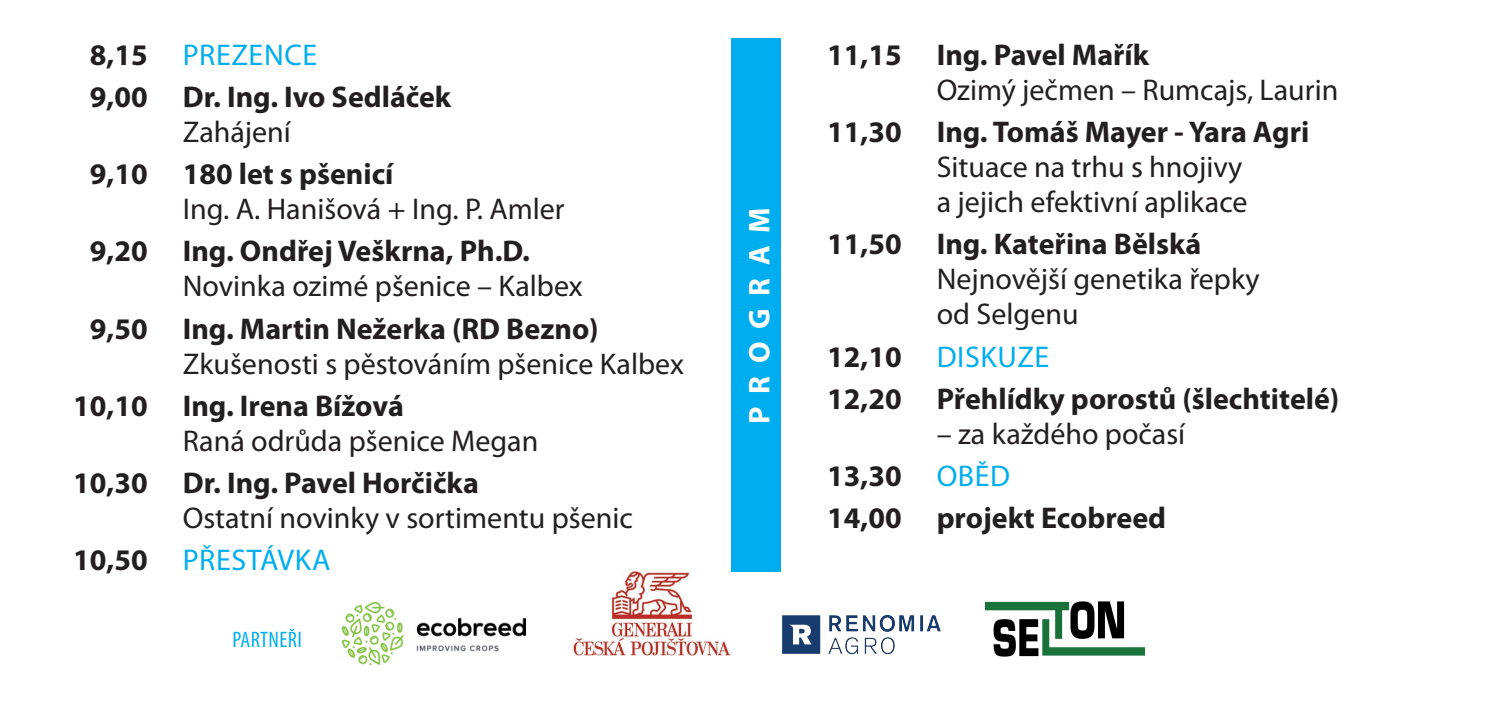
<style>
.page{position:relative;width:1489px;height:702px;background:#fff}
.page>*{position:absolute;margin:0;border:0;box-sizing:border-box;transform-origin:0 0}
.t1{font:700 30px/42px "Myriad Pro";color:#231f20}
.t2{font:30px/35px "Myriad Pro";color:#231f20}
.t3{font:700 30px "Myriad Pro";letter-spacing:.42em;color:#fff}
.t4{font:30px "Myriad Pro";color:#00aeef}
.t5{font:condensed 22.5px "Myriad Pro";letter-spacing:.02em;color:#00aeef}
.t6{font:700 12.25px "Calibri";color:#000}
.s1{font-weight:400;color:#00aeef}
.s2{font-weight:700}
.s3{color:#00aeef}
.s4{font-weight:400}
</style>
<div class="page">
<img style="left:572px;top:570px;width:159px;height:86px">
<img style="left:342px;top:602px;width:183px;height:62px">
<img style="left:782px;top:615px;width:159px;height:40px">
<img style="left:985px;top:601px;width:159px;height:56px">
<div style="left:731px;top:39px;width:50px;height:533px;background:#00aeef"></div>
<p class="t1" style="left:90px;top:33px;width:363px">8,15 <span class="s1">Prezence<br></span>9,00 Dr. Ing. Ivo Sedláček</p>
<p class="t2" style="left:40px;top:114px;width:54px">Z</p>
<p class="t2" style="left:199px;top:114px;width:93px">ahájení</p>
<p class="t1" style="left:90px;top:152px;width:305px">9,10 180 let s pšenicí</p>
<p class="t2" style="left:183px;top:191px;width:383px">Ing. A. Hanišová + Ing. P. Amler</p>
<p class="t1" style="left:90px;top:229px;width:441px">9,20 Ing. Ondřej Veškrna, Ph.D.</p>
<p class="t2" style="left:183px;top:268px;width:401px">Novinka ozimé pšenice – Kalbex</p>
<p class="t1" style="left:90px;top:306px;width:510px">9,50 Ing. Martin Nežerka (RD Bezno)</p>
<p class="t2" style="left:154px;top:345px;width:531px">Zkušenosti s pěstováním pšenice Kalbex</p>
<p class="t1" style="left:73px;top:383px;width:332px">10,10 Ing. Irena Bížová</p>
<p class="t2" style="left:40px;top:422px;width:54px">R</p>
<p class="t2" style="left:199px;top:422px;width:340px">aná odrůda pšenice Megan</p>
<p class="t1" style="left:73px;top:460px;width:407px">10,30 Dr. Ing. Pavel Horčička</p>
<p class="t2" style="left:40px;top:500px;width:56px">O</p>
<p class="t2" style="left:73px;top:496px;width:561px;line-height:42px;text-indent:130px">statní novinky v sortimentu pšenic<br><span class="s2">10,50</span> <span class="s3">Přest</span></p>
<p class="t4" style="left:260px;top:541px;width:72px">ávka</p>
<p class="t5" style="left:232px;top:626px;width:71px">PARTNEŘI</p>
<p class="t3" style="left:739px;top:423px;width:218px;rotate:-90deg">PROGRAM</p>
<p class="t1" style="left:827px;top:33px;width:323px">11,15 Ing. Pavel Mařík</p>
<p class="t2" style="left:794px;top:72px;width:56px">O</p>
<p class="t2" style="left:957px;top:72px;width:382px">zimý ječmen – Rumcajs, Laurin</p>
<p class="t1" style="left:827px;top:110px;width:483px">11,30 Ing. Tomáš Mayer - Yara Agri</p>
<p class="t2" style="left:936px;top:149px;width:312px">Situace na trhu s hnojivy a jejich efektivní aplikace</p>
<p class="t1" style="left:827px;top:222px;width:376px">11,50 Ing. Kateřina Bělská</p>
<p class="t2" style="left:936px;top:261px;width:324px">Nejnovější genetika řepky od Selgenu</p>
<p class="t1" style="left:827px;top:334px;width:513px">12,10 <span class="s1">Diskuze<br></span>12,20 Přehlídky porostů (šlechtitelé)</p>
<p class="t1" style="left:827px;top:411px;width:359px;text-indent:109px"><span class="s4">– za každého počasí<br></span>13,30 <span class="s1">Oběd<br></span>14,00 projekt Ecobreed</p>
<p class="t6" style="left:973px;top:300px;width:42px">Partneři</p>
</div>
